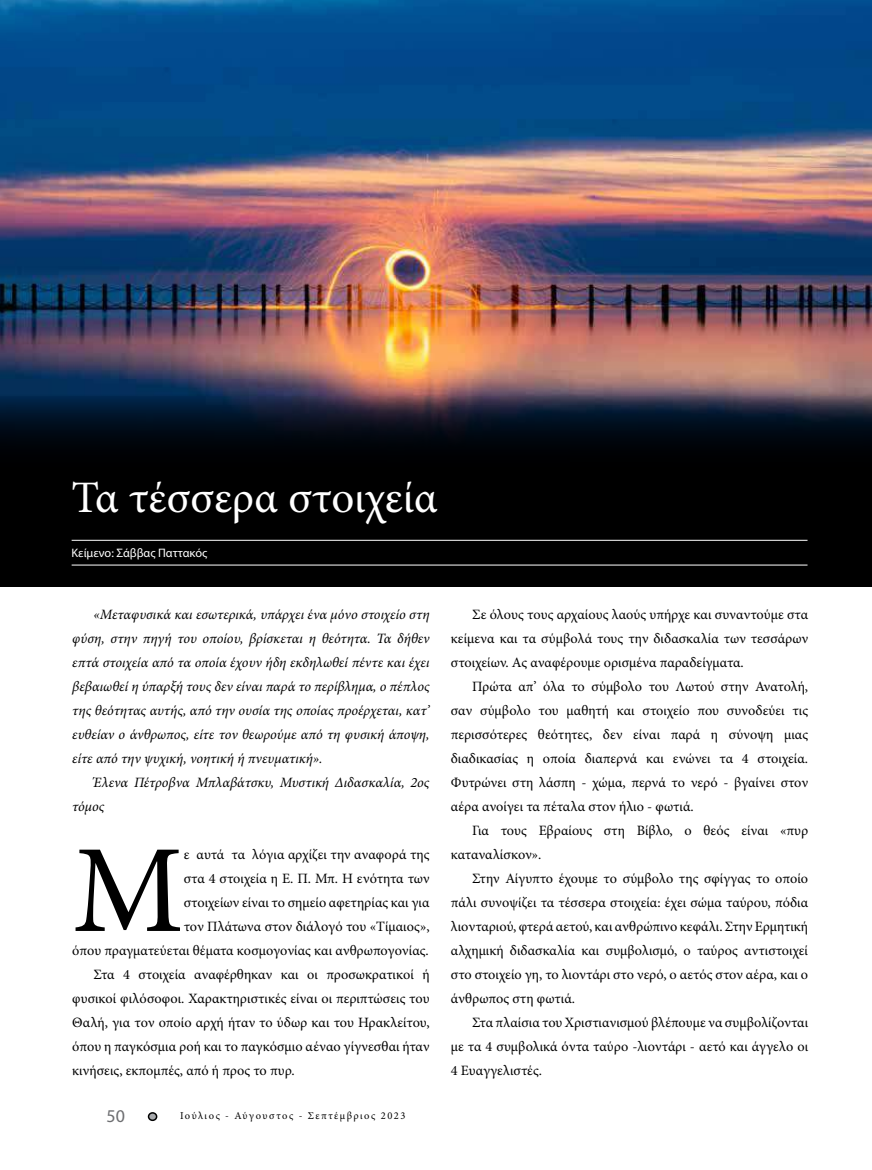
<style>
.page{position:relative;width:872px;height:1170px;background:#fff}
.page>*{position:absolute;margin:0;border:0;box-sizing:border-box;transform-origin:0 0}
.t1{font:124.95px "Minion Pro";color:#000}
.t2{font:45px "Minion Pro";color:#fff}
.t3{font:18px "Myriad Pro";color:#6d6e71}
.t4{font:14.25px/24px "Minion Pro";color:#000;text-align:justify}
.t5{font:italic 14.25px/24px "Minion Pro";color:#000;text-align:justify}
.t6{font:12.3px "Myriad Pro";color:#fff}
.t7{font:10.5px "Minion Pro";letter-spacing:.14em;color:#000}
</style>
<div class="page">
<div style="left:148px;top:1112px;width:9px;height:8px;background:#a7a9ac;border-radius:50%"></div>
<div style="left:148px;top:1111px;width:9px;height:9px;border:2px solid #000;border-radius:50%"></div>
<img style="left:0;top:0;width:872px;height:373px">
<div style="left:0;top:479px;width:872px;height:108px;background:#000"></div>
<svg style="left:0;top:373px;width:872px;height:106px;background:#201f2a"></svg>
<hr style="left:72px;top:540px;width:735px;height:1px;background:#fff">
<hr style="left:72px;top:564px;width:735px;height:1px;background:#fff">
<h2 class="t2" style="left:72px;top:468px;width:368px">Τα τέσσερα στοιχεία</h2>
<p class="t6" style="left:72px;top:545px;width:137px">Κείμενο: Σάββας Παττακός</p>
<p class="t5" style="left:72px;top:602px;width:359px;text-indent:21px">«Μεταφυσικά και εσωτερικά, υπάρχει ένα μόνο στοιχείο στη φύση, στην πηγή του οποίου, βρίσκεται η θεότητα. Τα δήθεν επτά στοιχεία από τα οποία έχουν ήδη εκδηλωθεί πέντε και έχει βεβαιωθεί η ύπαρξή τους δεν είναι παρά το περίβλημα, ο πέπλος της θεότητας αυτής, από την ουσία της οποίας προέρχεται, κατ’ ευθείαν ο άνθρωπος, είτε τον θεωρούμε από τη φυσική άποψη, είτε από την ψυχική, νοητική ή πνευματική».</p>
<p class="t5" style="left:72px;top:770px;width:359px;text-indent:21px">Έλενα Πέτροβνα Μπλαβάτσκυ, Μυστική Διδασκαλία, 2ος τόμος</p>
<h1 class="t1" style="left:72px;top:807px;width:113px">Μ</h1>
<p class="t4" style="left:184px;top:842px;width:247px">ε αυτά τα λόγια αρχίζει την αναφορά της</p>
<p class="t4" style="left:184px;top:866px;width:247px">στα 4 στοιχεία η Ε. Π. Μπ. Η ενότητα των</p>
<p class="t4" style="left:184px;top:890px;width:247px">στοιχείων είναι το σημείο αφετηρίας και για</p>
<p class="t4" style="left:184px;top:914px;width:247px">τον Πλάτωνα στον διάλογό του «Τίμαιος»,</p>
<p class="t4" style="left:72px;top:938px;width:358px">όπου πραγματεύεται θέματα κοσμογονίας και ανθρωπογονίας.</p>
<p class="t4" style="left:94px;top:962px;width:337px">Στα 4 στοιχεία αναφέρθηκαν και οι προσωκρατικοί ή</p>
<p class="t4" style="left:72px;top:986px;width:359px">φυσικοί φιλόσοφοι. Χαρακτηριστικές είναι οι περιπτώσεις του</p>
<p class="t4" style="left:72px;top:1010px;width:359px">Θαλή, για τον οποίο αρχή ήταν το ύδωρ και του Ηρακλείτου,</p>
<p class="t4" style="left:72px;top:1034px;width:359px">όπου η παγκόσμια ροή και το παγκόσμιο αέναο γίγνεσθαι ήταν</p>
<p class="t4" style="left:72px;top:1058px;width:224px">κινήσεις, εκπομπές, από ή προς το πυρ.</p>
<p class="t3" style="left:106px;top:1104px;width:20px">50</p>
<p class="t7" style="left:180px;top:1108px;width:227px">Ιούλιος - Αύγουστος - Σεπτέμβριος 2023</p>
<p class="t4" style="left:451px;top:602px;width:359px;text-indent:21px">Σε όλους τους αρχαίους λαούς υπήρχε και συναντούμε στα κείμενα και τα σύμβολά τους την διδασκαλία των τεσσάρων στοιχείων. Ας αναφέρουμε ορισμένα παραδείγματα.</p>
<p class="t4" style="left:451px;top:674px;width:359px;text-indent:21px">Πρώτα απ’ όλα το σύμβολο του Λωτού στην Ανατολή, σαν σύμβολο του μαθητή και στοιχείο που συνοδεύει τις περισσότερες θεότητες, δεν είναι παρά η σύνοψη μιας διαδικασίας η οποία διαπερνά και ενώνει τα 4 στοιχεία.<br>Φυτρώνει στη λάσπη - χώμα, περνά το νερό - βγαίνει στον αέρα ανοίγει τα πέταλα στον ήλιο - φωτιά.</p>
<p class="t4" style="left:451px;top:818px;width:359px;text-indent:21px">Για τους Εβραίους στη Βίβλο, ο θεός είναι «πυρ καταναλίσκον».</p>
<p class="t4" style="left:451px;top:866px;width:359px;text-indent:21px">Στην Αίγυπτο έχουμε το σύμβολο της σφίγγας το οποίο πάλι συνοψίζει τα τέσσερα στοιχεία: έχει σώμα ταύρου, πόδια λιονταριού, φτερά αετού, και ανθρώπινο κεφάλι. Στην Ερμητική αλχημική διδασκαλία και συμβολισμό, ο ταύρος αντιστοιχεί στο στοιχείο γη, το λιοντάρι στο νερό, ο αετός στον αέρα, και ο άνθρωπος στη φωτιά.</p>
<p class="t4" style="left:451px;top:1010px;width:359px;text-indent:21px">Στα πλαίσια του Χριστιανισμού βλέπουμε να συμβολίζονται με τα 4 συμβολικά όντα ταύρο -λιοντάρι - αετό και άγγελο οι 4 Ευαγγελιστές.</p>
</div>
